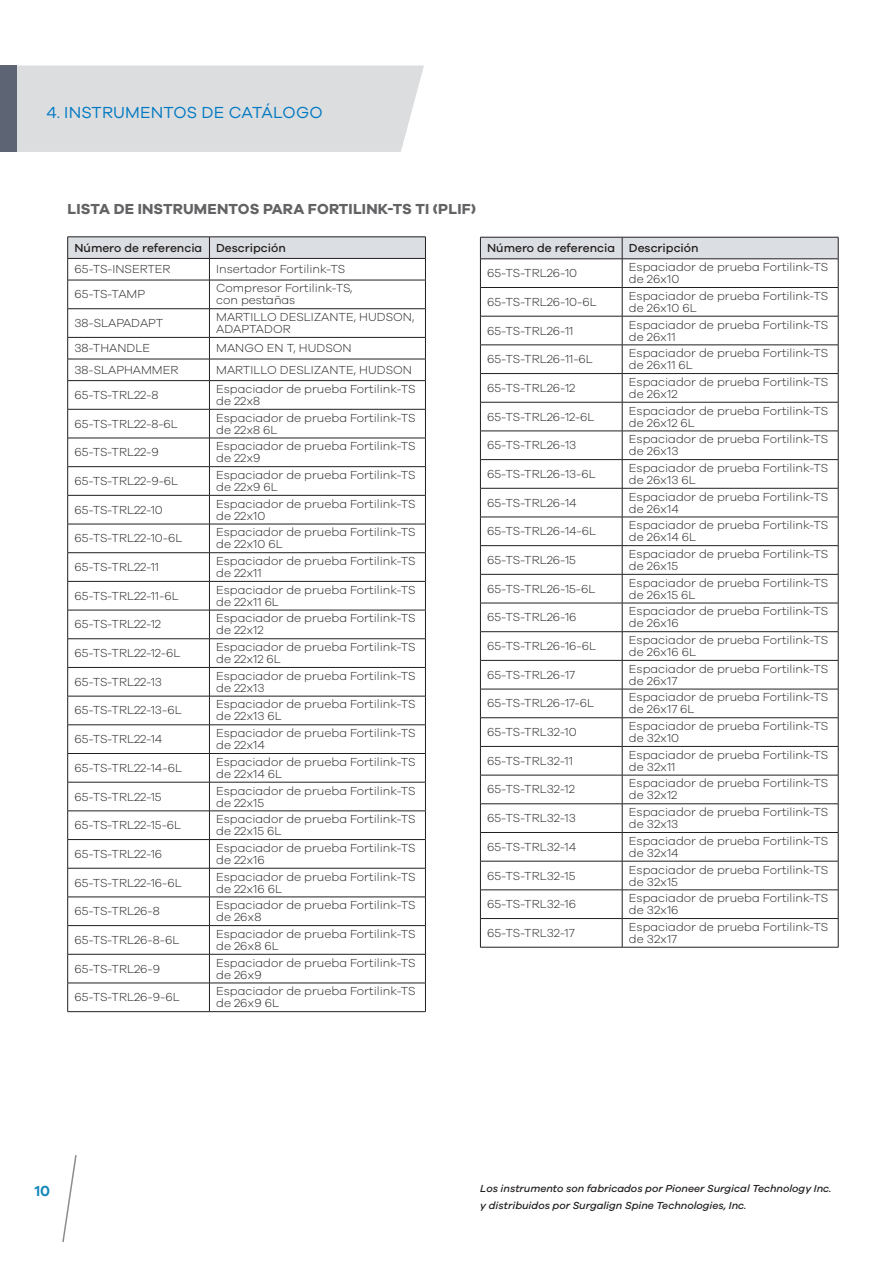
<style>
.page{position:relative;width:893px;height:1263px;background:#fff}
.page>*{position:absolute;margin:0;border:0;box-sizing:border-box;transform-origin:0 0}
.t1{font:16.5px "Galano Grotesque";letter-spacing:.01em;color:#0079c2}
.t2{font:700 15px "Galano Grotesque";letter-spacing:.01em;color:#636366}
.t3{font:600 15px "Galano Grotesque";color:#1286b8}
.t4{font:300 12px/12px "Galano Grotesque";color:#231f20}
.t5{font:500 12px "Galano Grotesque";color:#231f20}
.t6{font:italic 500 10.5px/16.5px "Galano Grotesque";color:#231f20}
</style>
<div class="page">
<div style="left:17px;top:65px;width:407px;height:87px;background:#dcdddf"></div>
<svg style="left:62px;top:1155px;width:15px;height:87px"></svg>
<div style="left:0;top:65px;width:17px;height:87px;background:#5d6473"></div>
<svg style="left:67px;top:237px;width:359px;height:774px"></svg>
<hr style="left:68px;top:1011px;width:141px;height:1px;background:#231f20">
<hr style="left:209px;top:1011px;width:217px;height:1px;background:#231f20">
<svg style="left:480px;top:237px;width:359px;height:710px"></svg>
<hr style="left:480px;top:947px;width:142px;height:1px;background:#231f20">
<hr style="left:622px;top:947px;width:216px;height:1px;background:#231f20">
<h1 class="t1" style="left:46px;top:102px;width:278px">4. INSTRUMENTOS DE CATÁLOGO</h1>
<p class="t2" style="left:68px;top:200px;width:410px">LISTA DE INSTRUMENTOS PARA FORTILINK-TS TI (PLIF)</p>
<p class="t5" style="left:74px;top:240px;width:213px">Número de referencia Descripción</p>
<p class="t4" style="left:74px;top:263px;width:98px">65-TS-INSERTER</p>
<p class="t4" style="left:216px;top:263px;width:130px">Insertador Fortilink-TS</p>
<p class="t4" style="left:74px;top:288px;width:72px">65-TS-TAMP</p>
<p class="t4" style="left:216px;top:282px;width:138px">Compresor Fortilink-TS, con pestañas</p>
<p class="t4" style="left:74px;top:317px;width:91px">38-SLAPADAPT</p>
<p class="t4" style="left:216px;top:311px;width:200px">MARTILLO DESLIZANTE, HUDSON,<br>ADAPTADOR</p>
<p class="t4" style="left:74px;top:342px;width:77px">38-THANDLE</p>
<p class="t4" style="left:216px;top:342px;width:137px">MANGO EN T, HUDSON</p>
<p class="t4" style="left:74px;top:363px;width:106px">38-SLAPHAMMER</p>
<p class="t4" style="left:216px;top:363px;width:197px">MARTILLO DESLIZANTE, HUDSON</p>
<p class="t4" style="left:74px;top:388px;width:85px">65-TS-TRL22-8</p>
<p class="t4" style="left:216px;top:382px;width:201px">Espaciador de prueba Fortilink-TS de 22x8</p>
<p class="t4" style="left:74px;top:417px;width:105px">65-TS-TRL22-8-6L</p>
<p class="t4" style="left:216px;top:411px;width:201px">Espaciador de prueba Fortilink-TS de 22x8 6L</p>
<p class="t4" style="left:74px;top:446px;width:86px">65-TS-TRL22-9</p>
<p class="t4" style="left:216px;top:440px;width:201px">Espaciador de prueba Fortilink-TS de 22x9</p>
<p class="t4" style="left:74px;top:475px;width:105px">65-TS-TRL22-9-6L</p>
<p class="t4" style="left:216px;top:469px;width:201px">Espaciador de prueba Fortilink-TS de 22x9 6L</p>
<p class="t4" style="left:74px;top:503px;width:90px">65-TS-TRL22-10</p>
<p class="t4" style="left:216px;top:497px;width:201px">Espaciador de prueba Fortilink-TS de 22x10</p>
<p class="t4" style="left:74px;top:532px;width:110px">65-TS-TRL22-10-6L</p>
<p class="t4" style="left:216px;top:526px;width:201px">Espaciador de prueba Fortilink-TS de 22x10 6L</p>
<p class="t4" style="left:74px;top:561px;width:86px">65-TS-TRL22-11</p>
<p class="t4" style="left:216px;top:555px;width:201px">Espaciador de prueba Fortilink-TS de 22x11</p>
<p class="t4" style="left:74px;top:589px;width:106px">65-TS-TRL22-11-6L</p>
<p class="t4" style="left:216px;top:583px;width:201px">Espaciador de prueba Fortilink-TS de 22x11 6L</p>
<p class="t4" style="left:74px;top:618px;width:88px">65-TS-TRL22-12</p>
<p class="t4" style="left:216px;top:612px;width:201px">Espaciador de prueba Fortilink-TS de 22x12</p>
<p class="t4" style="left:74px;top:647px;width:107px">65-TS-TRL22-12-6L</p>
<p class="t4" style="left:216px;top:641px;width:201px">Espaciador de prueba Fortilink-TS de 22x12 6L</p>
<p class="t4" style="left:74px;top:675px;width:89px">65-TS-TRL22-13</p>
<p class="t4" style="left:216px;top:669px;width:201px">Espaciador de prueba Fortilink-TS de 22x13</p>
<p class="t4" style="left:74px;top:704px;width:109px">65-TS-TRL22-13-6L</p>
<p class="t4" style="left:216px;top:698px;width:201px">Espaciador de prueba Fortilink-TS de 22x13 6L</p>
<p class="t4" style="left:74px;top:733px;width:89px">65-TS-TRL22-14</p>
<p class="t4" style="left:216px;top:727px;width:201px">Espaciador de prueba Fortilink-TS de 22x14</p>
<p class="t4" style="left:74px;top:761px;width:109px">65-TS-TRL22-14-6L</p>
<p class="t4" style="left:216px;top:755px;width:201px">Espaciador de prueba Fortilink-TS de 22x14 6L</p>
<p class="t4" style="left:74px;top:790px;width:89px">65-TS-TRL22-15</p>
<p class="t4" style="left:216px;top:784px;width:201px">Espaciador de prueba Fortilink-TS de 22x15</p>
<p class="t4" style="left:74px;top:819px;width:108px">65-TS-TRL22-15-6L</p>
<p class="t4" style="left:216px;top:813px;width:201px">Espaciador de prueba Fortilink-TS de 22x15 6L</p>
<p class="t4" style="left:74px;top:847px;width:89px">65-TS-TRL22-16</p>
<p class="t4" style="left:216px;top:841px;width:201px">Espaciador de prueba Fortilink-TS de 22x16</p>
<p class="t4" style="left:74px;top:876px;width:109px">65-TS-TRL22-16-6L</p>
<p class="t4" style="left:216px;top:870px;width:201px">Espaciador de prueba Fortilink-TS de 22x16 6L</p>
<p class="t4" style="left:74px;top:905px;width:87px">65-TS-TRL26-8</p>
<p class="t4" style="left:216px;top:899px;width:201px">Espaciador de prueba Fortilink-TS de 26x8</p>
<p class="t4" style="left:74px;top:933px;width:106px">65-TS-TRL26-8-6L</p>
<p class="t4" style="left:216px;top:927px;width:201px">Espaciador de prueba Fortilink-TS de 26x8 6L</p>
<p class="t4" style="left:74px;top:962px;width:87px">65-TS-TRL26-9</p>
<p class="t4" style="left:216px;top:956px;width:201px">Espaciador de prueba Fortilink-TS de 26x9</p>
<p class="t4" style="left:74px;top:991px;width:107px">65-TS-TRL26-9-6L</p>
<p class="t4" style="left:216px;top:985px;width:201px">Espaciador de prueba Fortilink-TS de 26x9 6L</p>
<p class="t5" style="left:487px;top:241px;width:213px">Número de referencia Descripción</p>
<p class="t4" style="left:487px;top:267px;width:91px">65-TS-TRL26-10</p>
<p class="t4" style="left:629px;top:261px;width:201px">Espaciador de prueba Fortilink-TS de 26x10</p>
<p class="t4" style="left:487px;top:295px;width:111px">65-TS-TRL26-10-6L</p>
<p class="t4" style="left:629px;top:289px;width:201px">Espaciador de prueba Fortilink-TS de 26x10 6L</p>
<p class="t4" style="left:487px;top:324px;width:88px">65-TS-TRL26-11</p>
<p class="t4" style="left:629px;top:318px;width:201px">Espaciador de prueba Fortilink-TS de 26x11</p>
<p class="t4" style="left:487px;top:353px;width:107px">65-TS-TRL26-11-6L</p>
<p class="t4" style="left:629px;top:347px;width:201px">Espaciador de prueba Fortilink-TS de 26x11 6L</p>
<p class="t4" style="left:487px;top:381px;width:90px">65-TS-TRL26-12</p>
<p class="t4" style="left:629px;top:375px;width:201px">Espaciador de prueba Fortilink-TS de 26x12</p>
<p class="t4" style="left:487px;top:410px;width:109px">65-TS-TRL26-12-6L</p>
<p class="t4" style="left:629px;top:404px;width:201px">Espaciador de prueba Fortilink-TS de 26x12 6L</p>
<p class="t4" style="left:487px;top:439px;width:91px">65-TS-TRL26-13</p>
<p class="t4" style="left:629px;top:433px;width:201px">Espaciador de prueba Fortilink-TS de 26x13</p>
<p class="t4" style="left:487px;top:467px;width:110px">65-TS-TRL26-13-6L</p>
<p class="t4" style="left:629px;top:461px;width:201px">Espaciador de prueba Fortilink-TS de 26x13 6L</p>
<p class="t4" style="left:487px;top:496px;width:91px">65-TS-TRL26-14</p>
<p class="t4" style="left:629px;top:490px;width:201px">Espaciador de prueba Fortilink-TS de 26x14</p>
<p class="t4" style="left:487px;top:525px;width:111px">65-TS-TRL26-14-6L</p>
<p class="t4" style="left:629px;top:519px;width:201px">Espaciador de prueba Fortilink-TS de 26x14 6L</p>
<p class="t4" style="left:487px;top:554px;width:90px">65-TS-TRL26-15</p>
<p class="t4" style="left:629px;top:548px;width:201px">Espaciador de prueba Fortilink-TS de 26x15</p>
<p class="t4" style="left:487px;top:582px;width:110px">65-TS-TRL26-15-6L</p>
<p class="t4" style="left:629px;top:576px;width:201px">Espaciador de prueba Fortilink-TS de 26x15 6L</p>
<p class="t4" style="left:487px;top:611px;width:91px">65-TS-TRL26-16</p>
<p class="t4" style="left:629px;top:605px;width:201px">Espaciador de prueba Fortilink-TS de 26x16</p>
<p class="t4" style="left:487px;top:640px;width:110px">65-TS-TRL26-16-6L</p>
<p class="t4" style="left:629px;top:634px;width:201px">Espaciador de prueba Fortilink-TS de 26x16 6L</p>
<p class="t4" style="left:487px;top:668px;width:89px">65-TS-TRL26-17</p>
<p class="t4" style="left:629px;top:662px;width:201px">Espaciador de prueba Fortilink-TS de 26x17</p>
<p class="t4" style="left:487px;top:697px;width:109px">65-TS-TRL26-17-6L</p>
<p class="t4" style="left:629px;top:691px;width:201px">Espaciador de prueba Fortilink-TS de 26x17 6L</p>
<p class="t4" style="left:487px;top:726px;width:91px">65-TS-TRL32-10</p>
<p class="t4" style="left:629px;top:720px;width:201px">Espaciador de prueba Fortilink-TS de 32x10</p>
<p class="t4" style="left:487px;top:754px;width:87px">65-TS-TRL32-11</p>
<p class="t4" style="left:629px;top:748px;width:201px">Espaciador de prueba Fortilink-TS de 32x11</p>
<p class="t4" style="left:487px;top:783px;width:89px">65-TS-TRL32-12</p>
<p class="t4" style="left:629px;top:777px;width:201px">Espaciador de prueba Fortilink-TS de 32x12</p>
<p class="t4" style="left:487px;top:812px;width:90px">65-TS-TRL32-13</p>
<p class="t4" style="left:629px;top:806px;width:201px">Espaciador de prueba Fortilink-TS de 32x13</p>
<p class="t4" style="left:487px;top:840px;width:90px">65-TS-TRL32-14</p>
<p class="t4" style="left:629px;top:834px;width:201px">Espaciador de prueba Fortilink-TS de 32x14</p>
<p class="t4" style="left:487px;top:869px;width:90px">65-TS-TRL32-15</p>
<p class="t4" style="left:629px;top:863px;width:201px">Espaciador de prueba Fortilink-TS de 32x15</p>
<p class="t4" style="left:487px;top:898px;width:90px">65-TS-TRL32-16</p>
<p class="t4" style="left:629px;top:892px;width:201px">Espaciador de prueba Fortilink-TS de 32x16</p>
<p class="t4" style="left:487px;top:926px;width:89px">65-TS-TRL32-17</p>
<p class="t4" style="left:629px;top:920px;width:201px">Espaciador de prueba Fortilink-TS de 32x17</p>
<p class="t3" style="left:35px;top:1181px;width:17px">10</p>
<p class="t6" style="left:480px;top:1180px;width:353px">Los instrumento son fabricados por Pioneer Surgical Technology Inc. y distribuidos por Surgalign Spine Technologies, Inc.</p>
</div>
